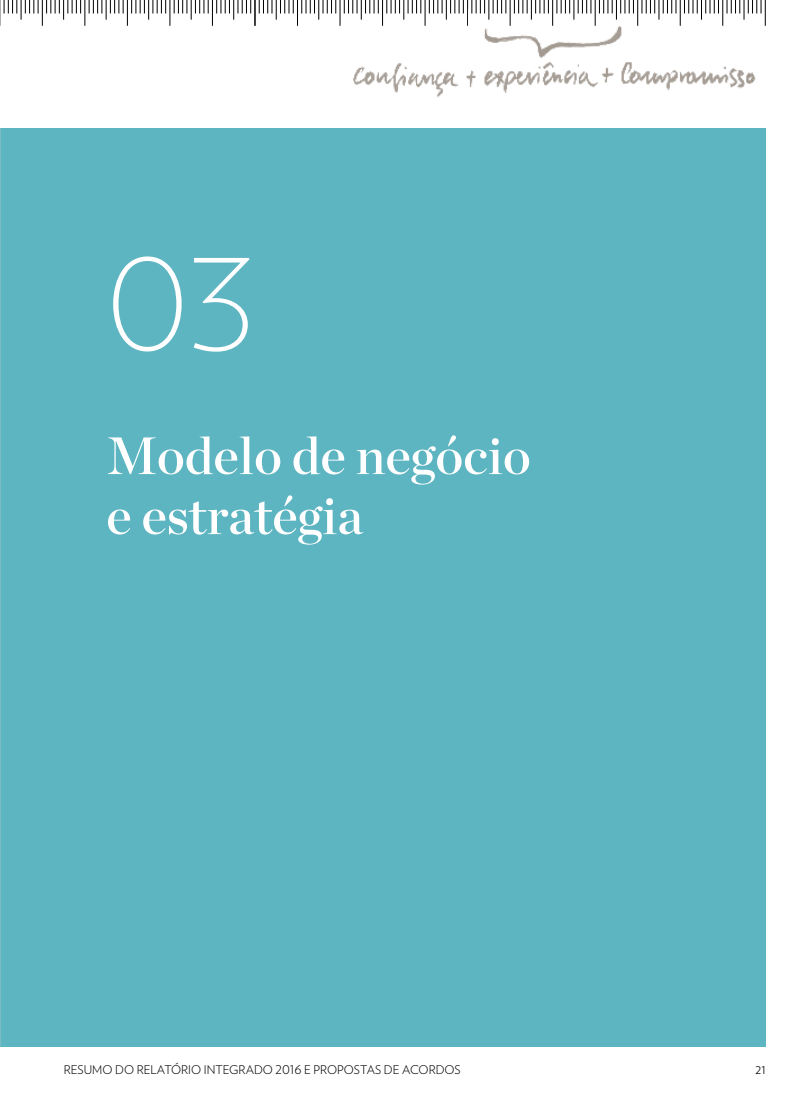
<style>
.page{position:relative;width:808px;height:1106px;background:#fff}
.page>*{position:absolute;margin:0;border:0;box-sizing:border-box;transform-origin:0 0}
.numero_capitulo{font:200 160.2px "Verlag";color:#fff}
.Titular_portadilla{font:52.5px/60px "Chronicle Display Semi";color:#fff}
.t1{font:300 13.5px "Verlag";color:#000}
.t2{font:300 12px "Verlag";color:#000}
</style>
<div class="page">
<div style="left:0;top:128px;width:765px;height:918px;background:#5db5c2"></div>
<svg style="left:0;top:0;width:766px;height:26px"></svg>
<img style="left:0;top:265px;width:1px;height:715px">
<img style="left:468px;top:10px;width:167px;height:43px">
<img style="left:353px;top:53px;width:403px;height:45px">
<p class="numero_capitulo" style="left:106px;top:177px;width:151px">03</p>
<p class="Titular_portadilla" style="left:106px;top:422px;width:426px">Modelo de negócio e estratégia</p>
<p class="t2" style="left:64px;top:1060px;width:398px">RESUMO DO RELATÓRIO INTEGRADO 2016 E PROPOSTAS DE ACORDOS</p>
<p class="t1" style="left:755px;top:1059px;width:12px">21</p>
</div>
